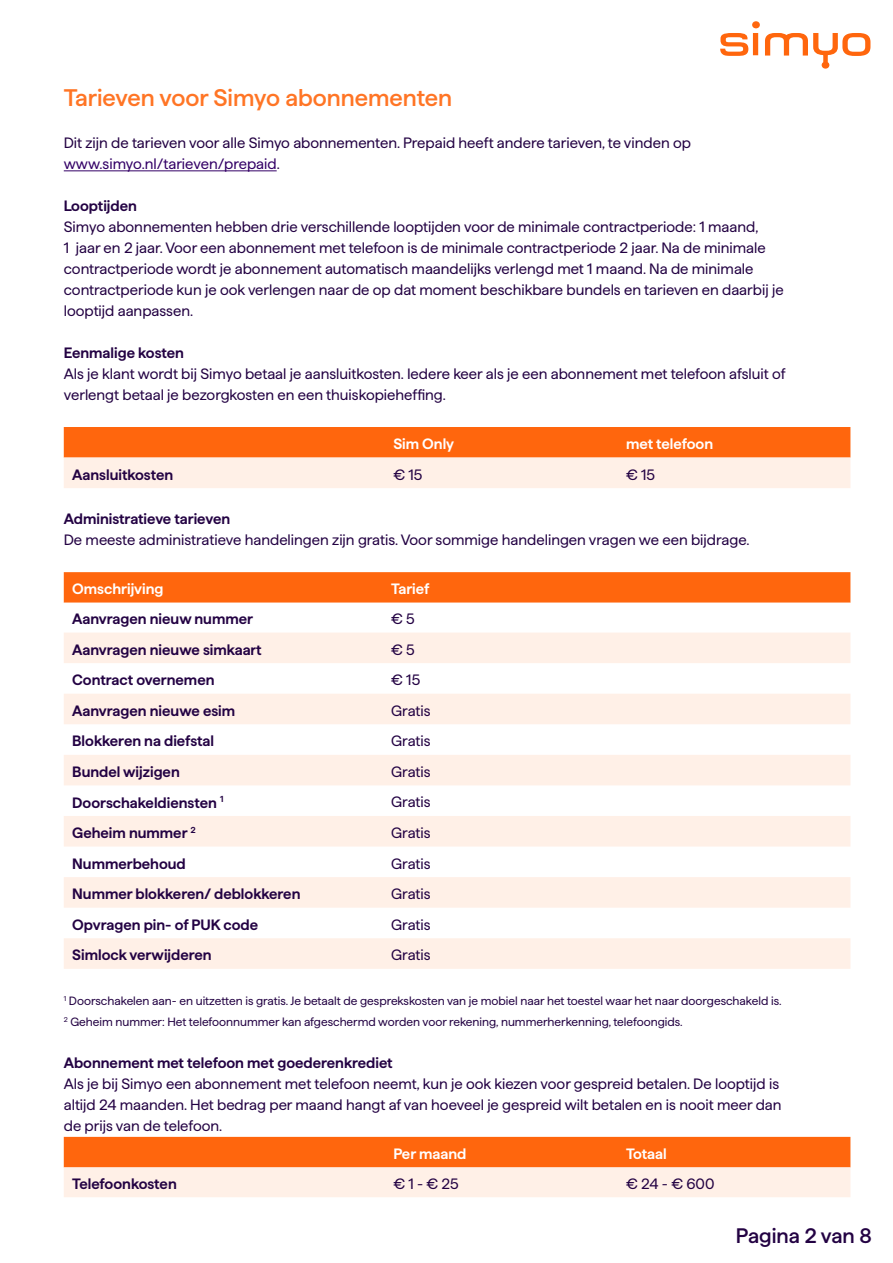
<style>
.page{position:relative;width:893px;height:1263px;background:#fff}
.page>*{position:absolute;margin:0;border:0;box-sizing:border-box;transform-origin:0 0}
.t1{font:500 24px "Haffer";color:#ff7525}
.t2{font:500 21px "Haffer";color:#230243}
.t3{font:15px/21px "Haffer";color:#230243}
.t4{font:600 15px "Haffer";color:#230243}
.t5{font:600 15px "Haffer";color:#fff}
.t6{font:12px/21px "Haffer";color:#230243}
.s1{color:#306}
</style>
<div class="page">
<svg style="left:720px;top:21px;width:150px;height:48px"></svg>
<hr style="left:64px;top:170px;width:213px;height:1px;background:#306">
<svg style="left:64px;top:427px;width:786px;height:61px;background:#ffab7a"></svg>
<div style="left:64px;top:572px;width:786px;height:31px;background:#ff660d"></div>
<svg style="left:64px;top:632px;width:786px;height:337px;fill:#fff0e7"></svg>
<svg style="left:64px;top:1137px;width:786px;height:60px;background:#ffaa79"></svg>
<h1 class="t1" style="left:64px;top:80px;width:390px">Tarieven voor Simyo abonnementen</h1>
<p class="t3" style="left:64px;top:131px;width:629px">Dit zijn de tarieven voor alle Simyo abonnementen. Prepaid heeft andere tarieven, te vinden op <span class="s1">www.simyo.nl/tarieven/prepaid</span>.</p>
<p class="t4" style="left:64px;top:195px;width:75px">Looptijden</p>
<p class="t3" style="left:64px;top:215px;width:721px">Simyo abonnementen hebben drie verschillende looptijden voor de minimale contractperiode: 1 maand,<br>1 jaar en 2 jaar. Voor een abonnement met telefoon is de minimale contractperiode 2 jaar. Na de minimale contractperiode wordt je abonnement automatisch maandelijks verlengd met 1 maand. Na de minimale contractperiode kun je ook verlengen naar de op dat moment beschikbare bundels en tarieven en daarbij je looptijd aanpassen.</p>
<p class="t4" style="left:64px;top:342px;width:122px">Eenmalige kosten</p>
<p class="t3" style="left:64px;top:362px;width:723px">Als je klant wordt bij Simyo betaal je aansluitkosten. Iedere keer als je een abonnement met telefoon afsluit of verlengt betaal je bezorgkosten en een thuiskopieheffing.</p>
<p class="t5" style="left:393px;top:433px;width:62px">Sim Only</p>
<p class="t5" style="left:626px;top:433px;width:89px">met telefoon</p>
<p class="t4" style="left:72px;top:463px;width:102px">Aansluitkosten</p>
<p class="t3" style="left:393px;top:463px;width:31px">€ 15</p>
<p class="t3" style="left:626px;top:463px;width:31px">€ 15</p>
<p class="t4" style="left:64px;top:508px;width:168px">Administratieve tarieven</p>
<p class="t3" style="left:64px;top:528px;width:687px">De meeste administratieve handelingen zijn gratis. Voor sommige handelingen vragen we een bijdrage.</p>
<p class="t5" style="left:72px;top:578px;width:93px">Omschrijving</p>
<p class="t5" style="left:391px;top:578px;width:40px">Tarief</p>
<p class="t4" style="left:72px;top:608px;width:182px">Aanvragen nieuw nummer</p>
<p class="t3" style="left:391px;top:607px;width:25px">€ 5</p>
<p class="t4" style="left:72px;top:638px;width:191px">Aanvragen nieuwe simkaart</p>
<p class="t3" style="left:391px;top:637px;width:25px">€ 5</p>
<p class="t4" style="left:72px;top:669px;width:144px">Contract overnemen</p>
<p class="t3" style="left:391px;top:668px;width:31px">€ 15</p>
<p class="t4" style="left:72px;top:699px;width:164px">Aanvragen nieuwe esim</p>
<p class="t3" style="left:391px;top:699px;width:41px">Gratis</p>
<p class="t4" style="left:72px;top:730px;width:143px">Blokkeren na diefstal</p>
<p class="t3" style="left:391px;top:729px;width:41px">Gratis</p>
<p class="t4" style="left:72px;top:760px;width:109px">Bundel wijzigen</p>
<p class="t3" style="left:391px;top:760px;width:41px">Gratis</p>
<p class="t4" style="left:72px;top:791px;width:153px">Doorschakeldiensten <sup>1</sup></p>
<p class="t3" style="left:391px;top:790px;width:41px">Gratis</p>
<p class="t4" style="left:72px;top:822px;width:125px">Geheim nummer <sup>2</sup></p>
<p class="t3" style="left:391px;top:821px;width:41px">Gratis</p>
<p class="t4" style="left:72px;top:852px;width:115px">Nummerbehoud</p>
<p class="t3" style="left:391px;top:851px;width:41px">Gratis</p>
<p class="t4" style="left:72px;top:883px;width:230px">Nummer blokkeren/ deblokkeren</p>
<p class="t3" style="left:391px;top:882px;width:41px">Gratis</p>
<p class="t4" style="left:72px;top:913px;width:187px">Opvragen pin- of PUK code</p>
<p class="t3" style="left:391px;top:913px;width:41px">Gratis</p>
<p class="t4" style="left:72px;top:944px;width:141px">Simlock verwijderen</p>
<p class="t3" style="left:391px;top:943px;width:41px">Gratis</p>
<p class="t6" style="left:64px;top:989px;width:719px"><sup>1</sup> Doorschakelen aan- en uitzetten is gratis. Je betaalt de gesprekskosten van je mobiel naar het toestel waar het naar doorgeschakeld is.<br><sup>2</sup> Geheim nummer: Het telefoonnummer kan afgeschermd worden voor rekening, nummerherkenning, telefoongids.</p>
<p class="t4" style="left:64px;top:1051px;width:330px">Abonnement met telefoon met goederenkrediet</p>
<p class="t3" style="left:64px;top:1072px;width:719px">Als je bij Simyo een abonnement met telefoon neemt, kun je ook kiezen voor gespreid betalen. De looptijd is altijd 24 maanden. Het bedrag per maand hangt af van hoeveel je gespreid wilt betalen en is nooit meer dan de prijs van de telefoon.</p>
<p class="t5" style="left:393px;top:1142px;width:74px">Per maand</p>
<p class="t5" style="left:626px;top:1142px;width:42px">Totaal</p>
<p class="t4" style="left:72px;top:1172px;width:106px">Telefoonkosten</p>
<p class="t3" style="left:393px;top:1172px;width:67px">€ 1 - € 25</p>
<p class="t3" style="left:626px;top:1172px;width:90px">€ 24 - € 600</p>
<h2 class="t2" style="left:736px;top:1220px;width:137px">Pagina 2 van 8</h2>
</div>
